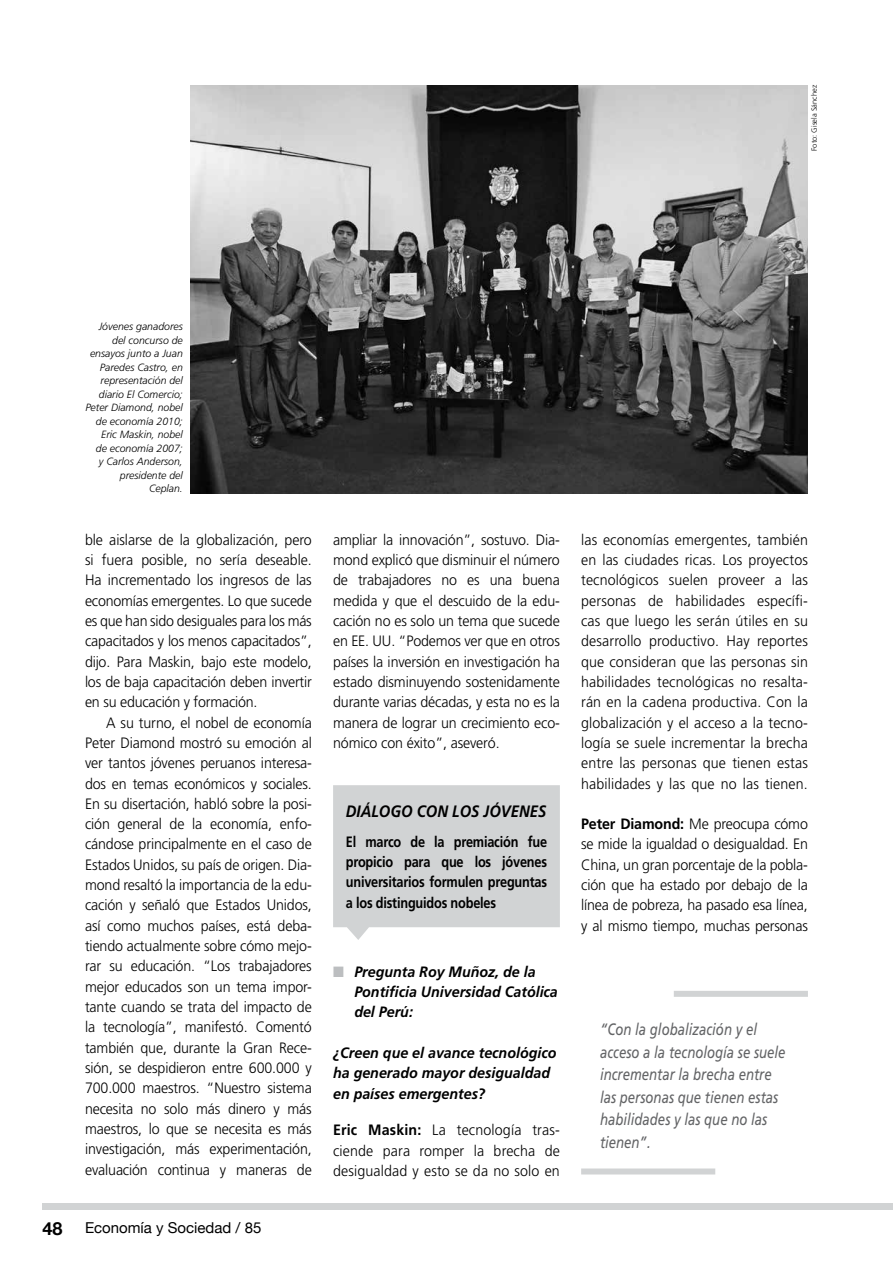
<style>
.page{position:relative;width:893px;height:1263px;background:#fff}
.page>*{position:absolute;margin:0;border:0;box-sizing:border-box;transform-origin:0 0}
.t1{font:700 18px "Helvetica Neue";color:#000}
.t2{font:italic 16.5px/22.5px "Frutiger";color:#636466;scale:.8 1}
.t3{font:italic 700 16.5px "Frutiger";color:#000;scale:.9 1}
.t4{font:300 15px/20.2px "Frutiger";letter-spacing:-.01em;color:#000;text-align:justify;scale:.95 1}
.t5{font:italic 700 15px/20.4px "Frutiger";color:#000;scale:.95 1}
.t6{font:700 15px/20.2px "Frutiger";letter-spacing:-.015em;color:#000;text-align:justify;scale:.85 1}
.t7{font:15px "Helvetica Neue";color:#000}
.t8{font:italic 300 10.5px/13.5px "Frutiger";color:#000;text-align:right}
.t9{font:300 7.5px "Frutiger";color:#000}
.s1{color:#bcbec0}
.s2{font-weight:700}
</style>
<div class="page">
<div style="left:43px;top:1203px;width:850px;height:7px;background:#d1d3d4"></div>
<svg style="left:333px;top:785px;width:227px;height:155px;background:#d4d6d7"></svg>
<div style="left:581px;top:1168px;width:134px;height:6px;background:#d1d3d4"></div>
<div style="left:674px;top:991px;width:134px;height:6px;background:#d1d3d4"></div>
<img style="left:191px;top:85px;width:617px;height:408px">
<p class="t9" style="left:810px;top:151px;width:67px;rotate:-90deg">Foto: Gisela Sánchez</p>
<p class="t8" style="left:85px;top:320px;width:99px">Jóvenes ganadores del concurso de ensayos junto a Juan<br>Paredes Castro, en representación del diario El Comercio;<br>Peter Diamond, nobel de economía 2010;<br>Eric Maskin, nobel<br>de economía 2007;<br>y Carlos Anderson, presidente del<br>Ceplan.</p>
<p class="t4" style="left:85px;top:529px;width:240px">ble aislarse de la globalización, pero si fuera posible, no sería deseable.<br>Ha incrementado los ingresos de las economías emergentes. Lo que sucede es que han sido desiguales para los más capacitados y los menos capacitados”, dijo. Para Maskin, bajo este modelo, los de baja capacitación deben invertir en su educación y formación.</p>
<p class="t4" style="left:85px;top:712px;width:240px;text-indent:21px">A su turno, el nobel de economía Peter Diamond mostró su emoción al ver tantos jóvenes peruanos interesa&shy;dos en temas económicos y sociales.<br>En su disertación, habló sobre la posi&shy;ción general de la economía, enfo&shy;cándose principalmente en el caso de Estados Unidos, su país de origen. Dia&shy;mond resaltó la importancia de la edu&shy;cación y señaló que Estados Unidos, así como muchos países, está deba&shy;tiendo actualmente sobre cómo mejo&shy;rar su educación. “Los trabajadores mejor educados son un tema impor&shy;tante cuando se trata del impacto de la tecnología”, manifestó. Comentó también que, durante la Gran Rece&shy;sión, se despidieron entre 600.000 y 700.000 maestros. “Nuestro sistema necesita no solo más dinero y más maestros, lo que se necesita es más investigación, más experimentación, evaluación continua y maneras de</p>
<p class="t1" style="left:43px;top:1217px;width:22px">48</p>
<p class="t7" style="left:85px;top:1218px;width:178px">Economía y Sociedad / 85</p>
<p class="t4" style="left:333px;top:529px;width:240px">ampliar la innovación”, sostuvo. Dia&shy;mond explicó que disminuir el número de trabajadores no es una buena medida y que el descuido de la edu&shy;cación no es solo un tema que sucede en EE. UU. “Podemos ver que en otros países la inversión en investigación ha estado disminuyendo sostenidamente durante varias décadas, y esta no es la manera de lograr un crecimiento eco&shy;nómico con éxito”, aseveró.</p>
<p class="t3" style="left:346px;top:802px;width:224px">Diálogo con los jóvenes</p>
<p class="t6" style="left:346px;top:831px;width:238px">El marco de la premiación fue propicio para que los jóvenes universitarios formulen preguntas a los distinguidos nobeles</p>
<p class="t5" style="left:354px;top:961px;width:216px;text-indent:-21px"><span class="s1">■</span> Pregunta Roy Muñoz, de la<br>Pontificia Universidad Católica del Perú:</p>
<p class="t5" style="left:333px;top:1042px;width:237px">¿Creen que el avance tecnológico ha generado mayor desigualdad en países emergentes?</p>
<p class="t4" style="left:333px;top:1120px;width:240px"><span class="s2">Eric Maskin:</span> La tecnología tras&shy;ciende para romper la brecha de desigualdad y esto se da no solo en</p>
<p class="t4" style="left:581px;top:529px;width:240px">las economías emergentes, también en las ciudades ricas. Los proyectos tecnológicos suelen proveer a las personas de habilidades específi&shy;cas que luego les serán útiles en su desarrollo productivo. Hay reportes que consideran que las personas sin habilidades tecnológicas no resalta&shy;rán en la cadena productiva. Con la globalización y el acceso a la tecno&shy;logía se suele incrementar la brecha entre las personas que tienen estas habilidades y las que no las tienen.</p>
<p class="t4" style="left:581px;top:814px;width:240px"><span class="s2">Peter Diamond:</span> Me preocupa cómo se mide la igualdad o desigualdad. En China, un gran porcentaje de la pobla&shy;ción que ha estado por debajo de la línea de pobreza, ha pasado esa línea, y al mismo tiempo, muchas personas</p>
<p class="t2" style="left:600px;top:1018px;width:233px">“Con la globalización y el acceso a la tecnología se suele incrementar la brecha entre las personas que tienen estas habilidades y las que no las tienen”.</p>
</div>
